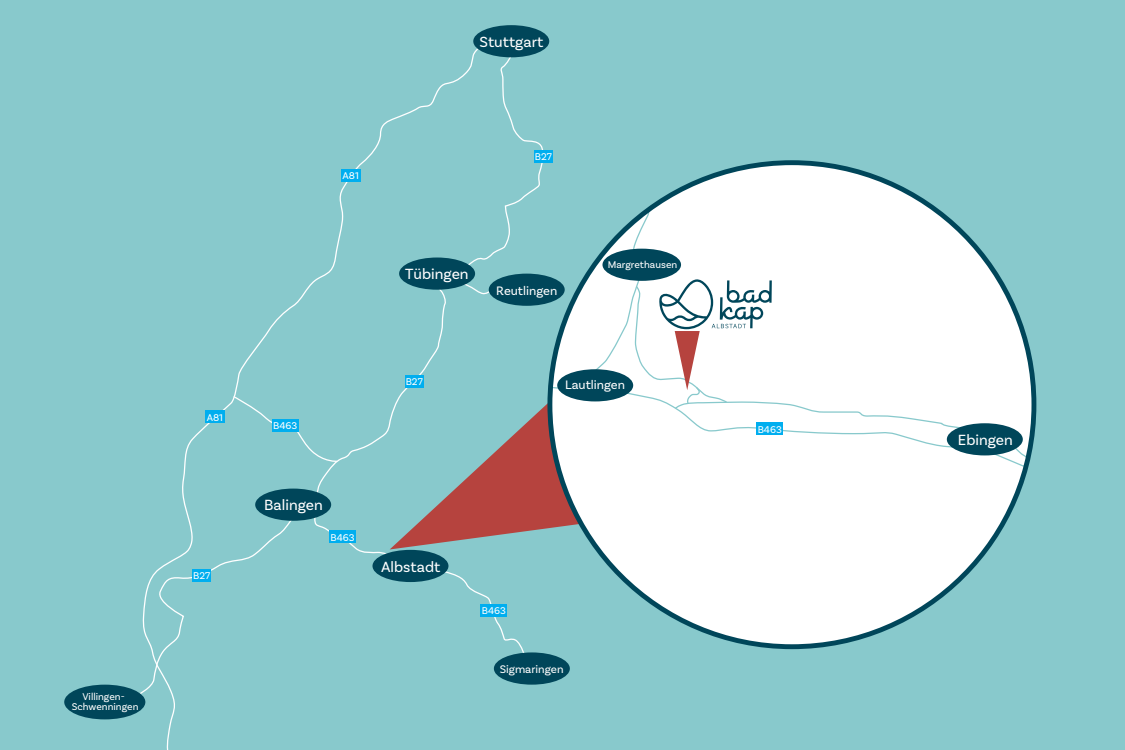
<style>
.page{position:relative;width:1125px;height:750px;background:#88c9cc}
.page>*{position:absolute;margin:0;border:0;box-sizing:border-box;transform-origin:0 0}
.t1{font:15.5px "Basic Sans";color:#fff}
.t2{font:12.88px "Basic Sans";color:#fff}
.t3{font:11.62px "Basic Sans";color:#fff}
.t4{font:10.25px/10.2px "Basic Sans";color:#fff;text-align:center}
</style>
<div class="page">
<svg style="left:544px;top:375px;width:53px;height:174px;background:#937474"></svg>
<svg style="left:490px;top:49px;width:54px;height:621px;background:#91b1b3"></svg>
<div style="left:534px;top:150px;width:19px;height:13px;background:#00aeef"></div>
<svg style="left:136px;top:509px;width:6px;height:186px"></svg>
<div style="left:494px;top:652px;width:76px;height:33px;background:#00465a;border-radius:50%"></div>
<svg style="left:490px;top:280px;width:6px;height:16px"></svg>
<div style="left:489px;top:274px;width:76px;height:32px;background:#00465a;border-radius:50%"></div>
<div style="left:481px;top:604px;width:26px;height:12px;background:#00aeef"></div>
<div style="left:142px;top:38px;width:348px;height:712px;background:#88c9cc"></div>
<div style="left:473px;top:25px;width:76px;height:32px;background:#00465a;border-radius:50%"></div>
<div style="left:341px;top:169px;width:20px;height:13px;background:#00aeef"></div>
<div style="left:205px;top:410px;width:20px;height:13px;background:#00aeef"></div>
<div style="left:232px;top:395px;width:106px;height:68px;background:#88c9cc"></div>
<div style="left:272px;top:419px;width:26px;height:13px;background:#00aeef"></div>
<div style="left:64px;top:685px;width:81px;height:34px;background:#00465a;border-radius:50%"></div>
<div style="left:550px;top:163px;width:484px;height:484px;background:#fff;border-radius:50%"></div>
<svg style="left:549px;top:377px;width:479px;height:91px"></svg>
<div style="left:557px;top:369px;width:76px;height:32px;background:#00465a;border-radius:50%"></div>
<div style="left:372px;top:550px;width:76px;height:32px;background:#00465a;border-radius:50%"></div>
<svg style="left:585px;top:209px;width:443px;height:250px"></svg>
<p class="t4" style="left:72px;top:691px;width:68px">Villingen-<br>Schwenningen</p>
<p class="t4" style="left:207px;top:412px;width:18px">A81</p>
<p class="t4" style="left:193px;top:571px;width:19px">B27</p>
<h1 class="t1" style="left:479px;top:33px;width:65px">Stuttgart</h1>
<p class="t4" style="left:343px;top:170px;width:18px">A81</p>
<p class="t4" style="left:535px;top:151px;width:19px">B27</p>
<h1 class="t1" style="left:405px;top:265px;width:65px">Tübingen</h1>
<p class="t2" style="left:496px;top:283px;width:63px">Reutlingen</p>
<p class="t4" style="left:608px;top:259px;width:71px">Margrethausen</p>
<p class="t4" style="left:273px;top:421px;width:26px">B463</p>
<p class="t4" style="left:406px;top:376px;width:19px">B27</p>
<h1 class="t1" style="left:264px;top:496px;width:60px">Balingen</h1>
<p class="t4" style="left:331px;top:532px;width:26px">B463</p>
<h1 class="t1" style="left:381px;top:557px;width:61px">Albstadt</h1>
<p class="t2" style="left:565px;top:377px;width:62px">Lautlingen</p>
<p class="t4" style="left:482px;top:605px;width:26px">B463</p>
<p class="t3" style="left:500px;top:662px;width:65px">Sigmaringen</p>
<p class="t4" style="left:758px;top:424px;width:26px">B463</p>
<h1 class="t1" style="left:958px;top:431px;width:56px">Ebingen</h1>
</div>
